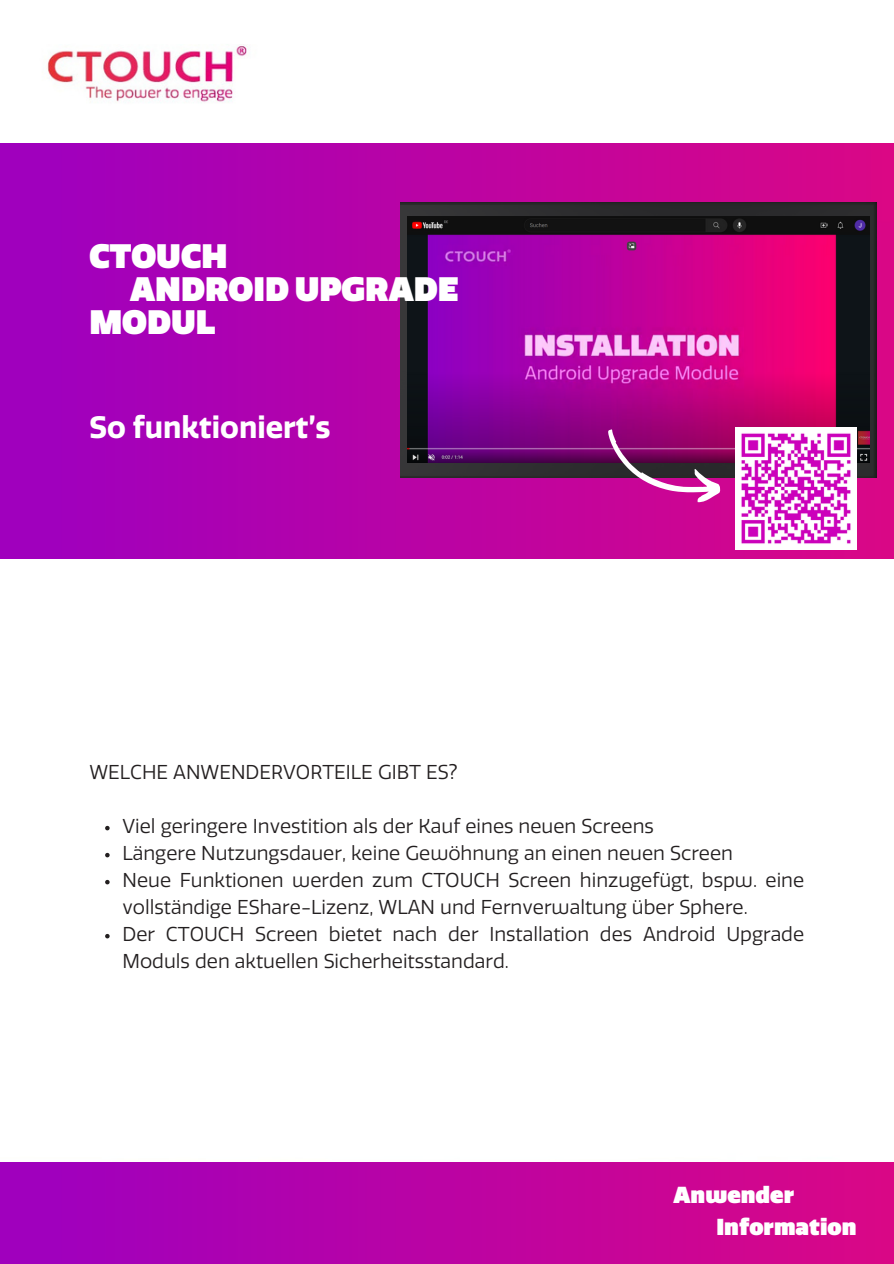
<style>
.page{position:relative;width:894px;height:1264px;background:#fff}
.page>*{position:absolute;margin:0;border:0;box-sizing:border-box;transform-origin:0 0}
.t1{font:900 33px "Quatro";color:#fff}
.t2{font:700 30px "Quatro";color:#fff}
.t3{font:900 22.5px/31.5px "Quatro";color:#fff}
.t4{font:19.5px/27px "Quatro";color:#231f20}
</style>
<div class="page">
<img style="left:0;top:44px;width:893px;height:1219px">
<img style="left:0;top:143px;width:893px;height:415px">
<img style="left:400px;top:202px;width:476px;height:275px">
<img style="left:407px;top:217px;width:462px;height:245px">
<img style="left:735px;top:428px;width:121px;height:121px">
<svg style="left:105px;top:825px;width:5px;height:5px"></svg>
<svg style="left:105px;top:852px;width:5px;height:5px"></svg>
<svg style="left:105px;top:879px;width:5px;height:5px"></svg>
<svg style="left:105px;top:933px;width:5px;height:5px"></svg>
<svg style="left:594px;top:428px;width:132px;height:85px"></svg>
<img style="left:0;top:1162px;width:893px;height:100px">
<p class="t1" style="left:89px;top:242px;width:140px">CTOUCH</p>
<p class="t1" style="left:130px;top:275px;width:330px">ANDROID UPGRADE</p>
<p class="t1" style="left:89px;top:307px;width:127px">MODUL</p>
<p class="t2" style="left:89px;top:415px;width:242px">So funktioniert’s</p>
<p class="t2" style="left:89px;top:415px;width:245px">Installationshilfe</p>
<h1 class="t4" style="left:89px;top:760px;width:369px">WELCHE ANWENDERVORTEILE GIBT ES?</h1>
<h2 class="t4" style="left:122px;top:814px;width:532px">Viel geringere Investition als der Kauf eines neuen Screens</h2>
<h2 class="t4" style="left:122px;top:841px;width:612px">Längere Nutzungsdauer, keine Gewöhnung an einen neuen Screen</h2>
<p class="t4" style="left:122px;top:868px;width:683px">Neue Funktionen werden zum CTOUCH Screen hinzugefügt, bspw. eine vollständige EShare-Lizenz, WLAN und Fernverwaltung über Sphere.</p>
<h4 class="t4" style="left:122px;top:922px;width:683px">Der CTOUCH Screen bietet nach der Installation des Android Upgrade<br>Moduls den aktuellen Sicherheitsstandard.</h4>
<p class="t3" style="left:716px;top:1180px;width:142px;text-indent:-43px">Anwender<br>Information</p>
</div>
